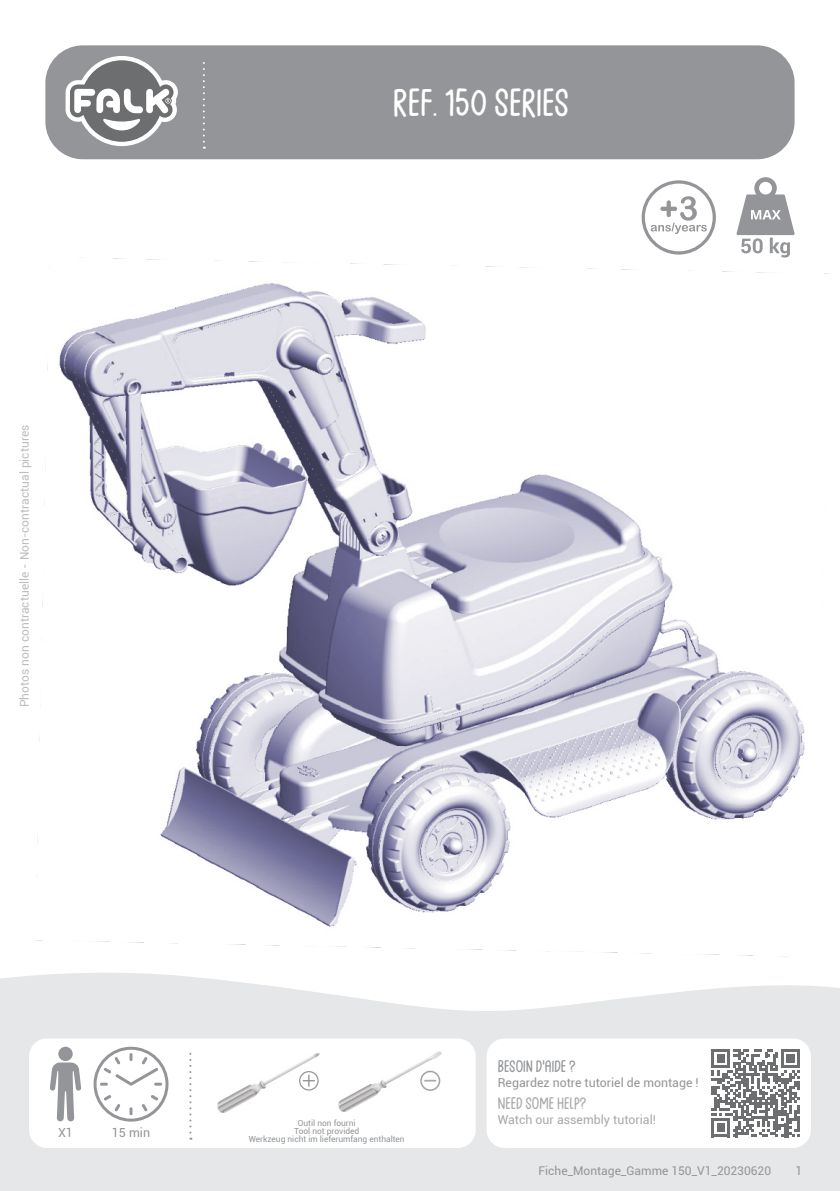
<style>
.page{position:relative;width:840px;height:1191px;background:#fff}
.page>*{position:absolute;margin:0;border:0;box-sizing:border-box;transform-origin:0 0}
.t1{font:36px "Direkteur";color:#fff}
.t2{font:15.4px "Direkteur";color:#939598}
.t3{font:15.4px "Direkteur";color:#a7a9ac}
.t4{font:12.6px "Roboto";color:#939598}
.t5{font:12.2px "Roboto";color:#939598}
.t6{font:12.2px "Roboto";color:#a7a9ac}
.t7{font:12px "Roboto";color:#bcbdc0}
.t8{font:12px "Roboto";color:#939598}
.t9{font:8.4px/8.4px "Roboto";color:#939598;text-align:center}
</style>
<div class="page">
<svg style="left:0;top:973px;width:839px;height:218px;fill:#e6e7e8"></svg>
<div style="left:45px;top:45px;width:749px;height:114px;background:#939598;border-radius:37px"></div>
<svg style="left:65px;top:56px;width:113px;height:90px"></svg>
<svg style="left:203px;top:63px;width:2px;height:86px"></svg>
<div style="left:29px;top:1038px;width:446px;height:109px;background:#fff;border-radius:18px"></div>
<svg style="left:93px;top:1046px;width:75px;height:75px"></svg>
<div style="left:58px;top:1046px;width:15px;height:15px;background:#939598;border-radius:50%"></div>
<svg style="left:50px;top:1062px;width:31px;height:59px"></svg>
<svg style="left:189px;top:1053px;width:2px;height:86px"></svg>
<svg style="left:641px;top:180px;width:75px;height:75px"></svg>
<svg style="left:736px;top:177px;width:58px;height:80px"></svg>
<img style="left:218px;top:1053px;width:102px;height:59px">
<svg style="left:299px;top:1071px;width:19px;height:19px"></svg>
<img style="left:338px;top:1051px;width:103px;height:60px">
<div style="left:486px;top:1038px;width:324px;height:109px;background:#fff;border-radius:18px"></div>
<svg style="left:711px;top:1049px;width:88px;height:88px"></svg>
<img style="left:36px;top:257px;width:793px;height:700px">
<h3 class="t7" style="left:20px;top:707px;width:284px;rotate:-90deg">Photos non contractuelle - Non-contractual pictures</h3>
<h1 class="t1" style="left:393px;top:88px;width:177px">REF. 150 SERIES</h1>
<h3 class="t4" style="left:58px;top:1127px;width:16px">X1</h3>
<h3 class="t4" style="left:112px;top:1127px;width:40px">15 min</h3>
<p class="t9" style="left:249px;top:1119px;width:157px">Outil non fourni<br>Tool not provided<br>Werkzeug nicht im lieferumfang enthalten</p>
<h2 class="t2" style="left:497px;top:1060px;width:79px">BESOIN D’AIDE ?</h2>
<h3 class="t5" style="left:497px;top:1077px;width:202px">Regardez notre tutoriel de montage !</h3>
<h2 class="t3" style="left:497px;top:1096px;width:90px">NEED SOME HELP?</h2>
<h3 class="t6" style="left:497px;top:1114px;width:160px">Watch our assembly tutorial!</h3>
<h3 class="t8" style="left:538px;top:1166px;width:234px">Fiche_Montage_Gamme 150_V1_20230620</h3>
<h3 class="t8" style="left:795px;top:1166px;width:8px">1</h3>
</div>
